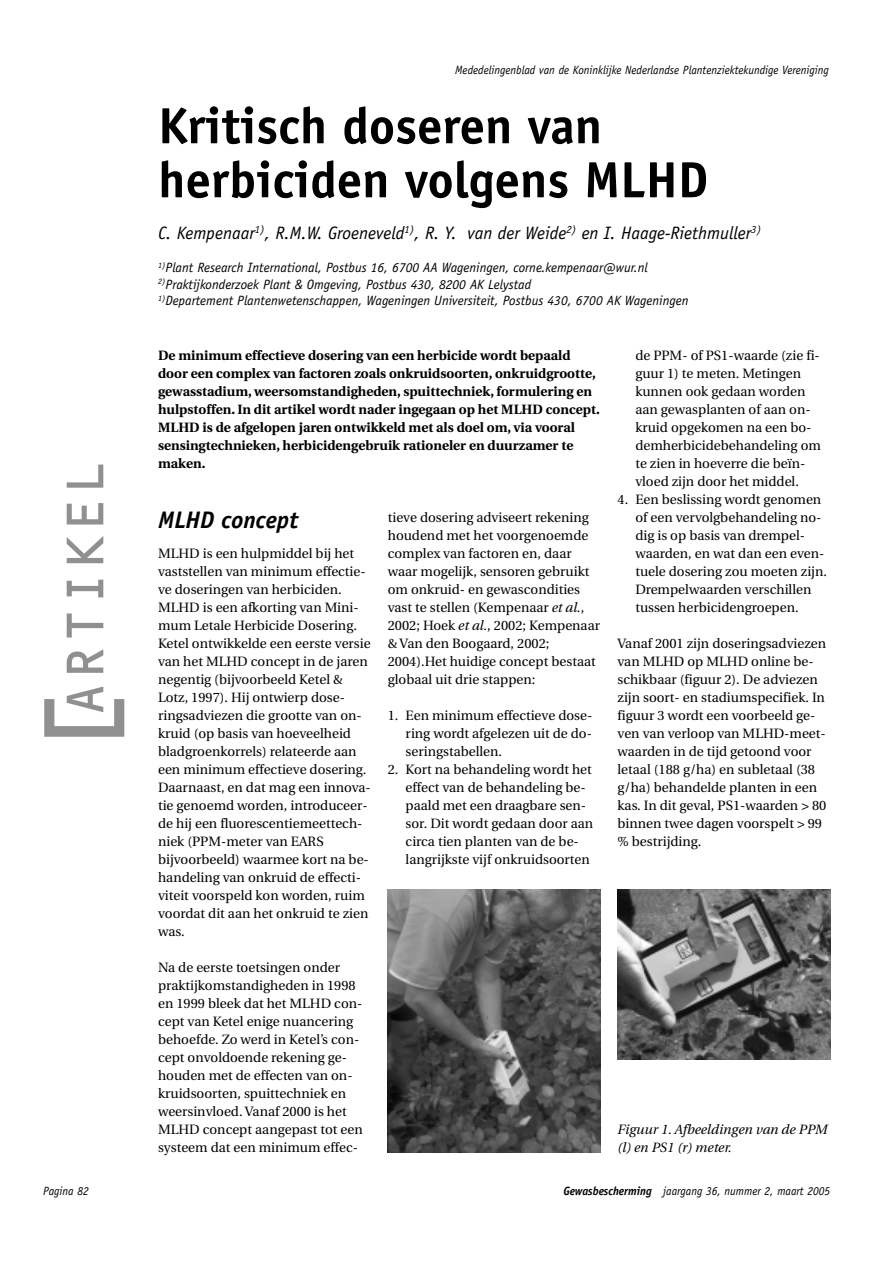
<style>
.page{position:relative;width:893px;height:1262px;background:#fff}
.page>*{position:absolute;margin:0;border:0;box-sizing:border-box;transform-origin:0 0}
.t1{font:108px "OCR C Regular";color:#909090;scale:.95 1}
.t2{font:54px "OCR C Regular";color:#909090;scale:.95 1}
.t3{font:700 51px/54px "Officina Sans";color:#000}
.t4{font:italic 700 24px "Officina Sans";color:#000}
.t5{font:italic 18px "Officina Sans";color:#000}
.t6{font:13.5px/18px "Utopia";color:#000}
.t7{font:700 13.5px/18px "Utopia";color:#000}
.t8{font:italic 13.5px/16.5px "Officina Sans";color:#000}
.t9{font:italic 13.5px/18px "Utopia";color:#000}
.t10{font:italic 12px "Officina Sans";color:#000;scale:.95 1}
.s1{font-style:italic}
.s2{font-weight:700}
</style>
<div class="page">
<img style="left:388px;top:889px;width:212px;height:263px">
<img style="left:617px;top:889px;width:213px;height:170px">
<p class="t10" style="left:455px;top:65px;width:394px">Mededelingenblad van de Koninklijke Nederlandse Plantenziektekundige Vereniging</p>
<h2 class="t2" style="left:66px;top:718px;width:274px;rotate:-90deg">ARTIKEL</h2>
<h1 class="t1" style="left:51px;top:754px;width:79px;rotate:-90deg">[</h1>
<h3 class="t3" style="left:158px;top:103px;width:551px">Kritisch doseren van herbiciden volgens MLHD</h3>
<h3 class="t5" style="left:158px;top:226px;width:604px">C. Kempenaar<sup>1)</sup>, R.M.W. Groeneveld<sup>1)</sup>, R. Y. van der Weide<sup>2)</sup> en I. Haage-Riethmuller<sup>3)</sup></h3>
<p class="t8" style="left:158px;top:261px;width:532px"><sup>1)</sup>Plant Research International, Postbus 16, 6700 AA Wageningen, corne.kempenaar@wur.nl<br><sup>2)</sup>Praktijkonderzoek Plant &amp; Omgeving, Postbus 430, 8200 AK Lelystad<br><sup>1)</sup>Departement Plantenwetenschappen, Wageningen Universiteit, Postbus 430, 6700 AK Wageningen</p>
<p class="t7" style="left:158px;top:348px;width:443px">De minimum effectieve dosering van een herbicide wordt bepaald door een complex van factoren zoals onkruidsoorten, onkruidgrootte, gewasstadium, weersomstandigheden, spuittechniek, formulering en hulpstoffen. In dit artikel wordt nader ingegaan op het MLHD concept.<br>MLHD is de afgelopen jaren ontwikkeld met als doel om, via vooral sensingtechnieken, herbicidengebruik rationeler en duurzamer te maken.</p>
<h3 class="t4" style="left:158px;top:510px;width:142px">MLHD concept</h3>
<p class="t6" style="left:158px;top:546px;width:214px">MLHD is een hulpmiddel bij het vaststellen van minimum effectie&shy;ve doseringen van herbiciden.<br>MLHD is een afkorting van Mini&shy;mum Letale Herbicide Dosering.<br>Ketel ontwikkelde een eerste versie van het MLHD concept in de jaren negentig (bijvoorbeeld Ketel &amp;<br>Lotz, 1997). Hij ontwierp dose&shy;ringsadviezen die grootte van on&shy;kruid (op basis van hoeveelheid bladgroenkorrels) relateerde aan een minimum effectieve dosering.<br>Daarnaast, en dat mag een innova&shy;tie genoemd worden, introduceer&shy;de hij een fluorescentiemeettech&shy;niek (PPM-meter van EARS bijvoorbeeld) waarmee kort na be&shy;handeling van onkruid de effecti&shy;viteit voorspeld kon worden, ruim voordat dit aan het onkruid te zien was.</p>
<p class="t6" style="left:158px;top:960px;width:206px">Na de eerste toetsingen onder praktijkomstandigheden in 1998 en 1999 bleek dat het MLHD con&shy;cept van Ketel enige nuancering behoefde. Zo werd in Ketel’s con&shy;cept onvoldoende rekening ge&shy;houden met de effecten van on&shy;kruidsoorten, spuittechniek en weersinvloed. Vanaf 2000 is het<br>MLHD concept aangepast tot een systeem dat een minimum effec-</p>
<p class="t6" style="left:388px;top:510px;width:214px">tieve dosering adviseert rekening houdend met het voorgenoemde complex van factoren en, daar waar mogelijk, sensoren gebruikt om onkruid- en gewascondities vast te stellen (Kempenaar <span class="s1">et al.</span>,<br>2002; Hoek <span class="s1">et al.</span>, 2002; Kempenaar &amp; Van den Boogaard, 2002;<br>2004).Het huidige concept bestaat globaal uit drie stappen:</p>
<p class="t6" style="left:405px;top:708px;width:188px;text-align:justify;text-indent:-18px">1. Een minimum effectieve dose&shy;ring wordt afgelezen uit de do&shy;seringstabellen.</p>
<p class="t6" style="left:405px;top:762px;width:189px;text-indent:-18px">2. Kort na behandeling wordt het effect van de behandeling be&shy;paald met een draagbare sen&shy;sor. Dit wordt gedaan door aan circa tien planten van de be&shy;langrijkste vijf onkruidsoorten</p>
<p class="t6" style="left:635px;top:348px;width:187px">de PPM- of PS1-waarde (zie fi&shy;guur 1) te meten. Metingen kunnen ook gedaan worden aan gewasplanten of aan on&shy;kruid opgekomen na een bo&shy;demherbicidebehandeling om te zien in hoeverre die beïn&shy;vloed zijn door het middel.</p>
<p class="t6" style="left:635px;top:492px;width:193px;text-indent:-18px">4. Een beslissing wordt genomen of een vervolgbehandeling no&shy;dig is op basis van drempel&shy;waarden, en wat dan een even&shy;tuele dosering zou moeten zijn.<br>Drempelwaarden verschillen tussen herbicidengroepen.</p>
<p class="t6" style="left:617px;top:636px;width:210px">Vanaf 2001 zijn doseringsadviezen van MLHD op MLHD online be&shy;schikbaar (figuur 2). De adviezen zijn soort- en stadiumspecifiek. In figuur 3 wordt een voorbeeld ge&shy;ven van verloop van MLHD-meet&shy;waarden in de tijd getoond voor letaal (188 g/ha) en subletaal (38 g/ha) behandelde planten in een kas. In dit geval, PS1-waarden &gt; 80 binnen twee dagen voorspelt &gt; 99 % bestrijding.</p>
<p class="t9" style="left:617px;top:1122px;width:212px">Figuur 1. Afbeeldingen van de PPM (l) en PS1 (r) meter.</p>
<p class="t10" style="left:43px;top:1186px;width:49px">Pagina 82</p>
<p class="t10" style="left:563px;top:1186px;width:282px"><span class="s2">Gewasbescherming</span> jaargang 36, nummer 2, maart 2005</p>
</div>
